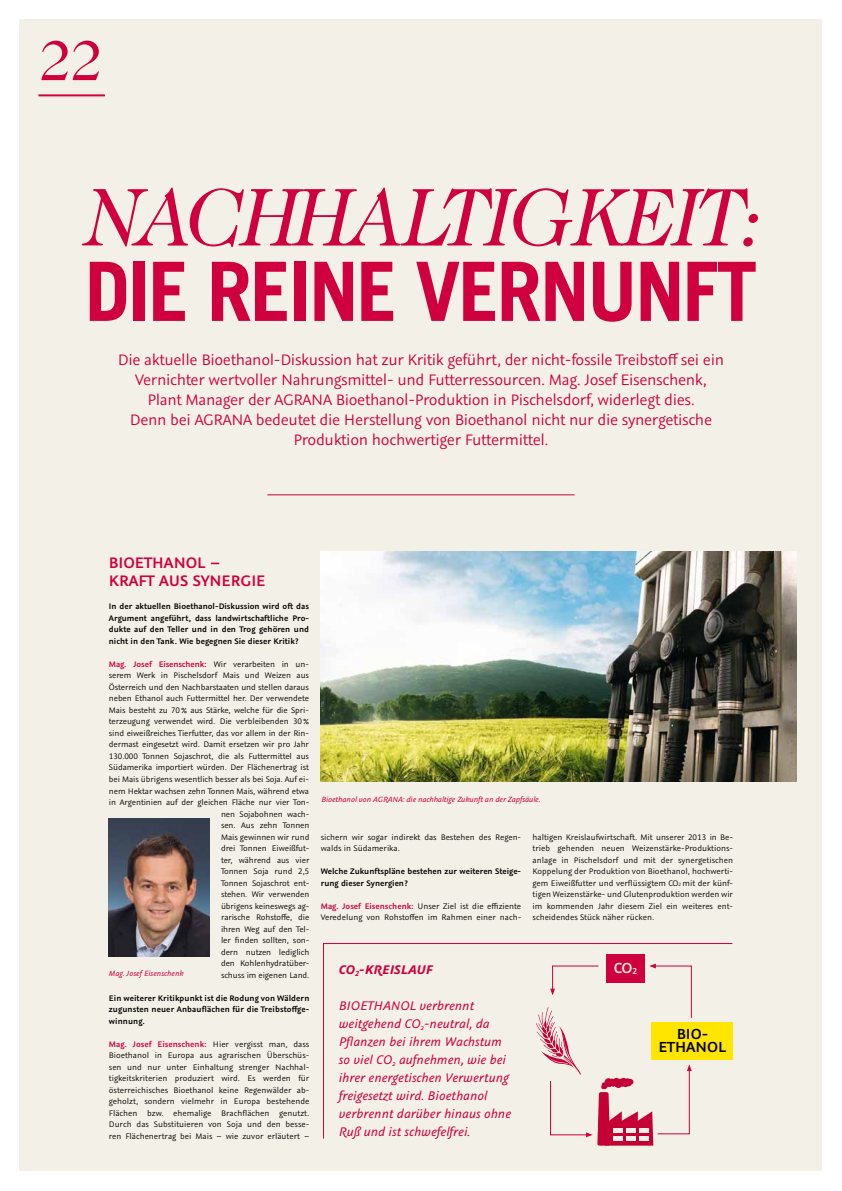
<style>
.page{position:relative;width:842px;height:1191px;background:#fff}
.page>*{position:absolute;margin:0;border:0;box-sizing:border-box;transform-origin:0 0}
.t1{font:700 81.9px "Trade Gothic";letter-spacing:-.03em;color:#cf003d}
.t2{font:italic 79.7px "Caslon Two Twenty Four BQ";letter-spacing:-.025em;color:#cf003d}
.t3{font:57px "Caslon Two Twenty Four BQ";color:#cf003d}
.t4{font:17px/20px "Graublau Sans";letter-spacing:-.02em;color:#cf003d;text-align:center}
.t5{font:600 17px/18px "Graublau Sans";color:#cf003d}
.t6{font:600 16.3px "Graublau Sans";color:#000}
.t7{font:600 16.3px "Graublau Sans";color:#edebdd}
.t8{font:italic 14px/18px "Graublau Sans";color:#cf003d}
.t9{font:italic 700 14px "Graublau Sans";color:#cf003d}
.t10{font:9px/11.5px "Graublau Sans";letter-spacing:-.01em;color:#000;text-align:justify}
.t11{font:600 9px/11.5px "Graublau Sans";color:#000;text-align:justify}
.t12{font:italic 8.5px "Graublau Sans";letter-spacing:-.01em;color:#cf003d}
.s1{font-weight:600;color:#cf003d}
.s2{font-size:9.4px}
</style>
<div class="page">
<div style="left:20px;top:20px;width:802px;height:1151px;background:#f3f1e7"></div>
<hr style="left:38px;top:94px;width:67px;height:2px;background:#cf003d">
<img style="left:320px;top:552px;width:477px;height:230px">
<img style="left:109px;top:818px;width:101px;height:138px">
<hr style="left:267px;top:494px;width:308px;height:1px;background:#cf003d">
<div style="left:323px;top:942px;width:410px;height:197px;background:#f3f1e7"></div>
<svg style="left:536px;top:954px;width:197px;height:191px;background:#efd7c1"></svg>
<h3 class="t3" style="left:38px;top:29px;width:66px">22</h3>
<h2 class="t2" style="left:83px;top:171px;width:677px">NACHHALTIGKEIT:</h2>
<h1 class="t1" style="left:85px;top:241px;width:674px">DIE REINE VERNUNFT</h1>
<p class="t4" style="left:118px;top:350px;width:608px">Die aktuelle Bioethanol-Diskussion hat zur Kritik geführt, der nicht-fossile Treibstoff sei ein Vernichter wertvoller Nahrungsmittel- und Futterressourcen. Mag. Josef Eisenschenk, Plant Manager der AGRANA Bioethanol-Produktion in Pischelsdorf, widerlegt dies.<br>Denn bei AGRANA bedeutet die Herstellung von Bioethanol nicht nur die synergetische Produktion hochwertiger Futtermittel.</p>
<h3 class="t5" style="left:109px;top:553px;width:158px">BIOETHANOL –<br>KRAFT AUS SYNERGIE</h3>
<p class="t11" style="left:109px;top:601px;width:202px">In der aktuellen Bioethanol-Diskussion wird oft das Argument angeführt, dass landwirtschaftliche Pro&shy;dukte auf den Teller und in den Trog gehören und nicht in den Tank. Wie begegnen Sie dieser Kritik?</p>
<p class="t10" style="left:109px;top:658px;width:202px;text-align:right"><span class="s1">Mag. Josef Eisenschenk:</span> Wir verarbeiten in un&shy;serem Werk in Pischelsdorf Mais und Weizen aus Österreich und den Nachbarstaaten und stellen daraus neben Ethanol auch Futtermittel her. Der verwendete Mais besteht zu 70% aus Stärke, welche für die Spri&shy;terzeugung verwendet wird. Die verbleibenden 30% sind eiweißreiches Tierfutter, das vor allem in der Rin&shy;dermast eingesetzt wird. Damit ersetzen wir pro Jahr 130.000 Tonnen Sojaschrot, die als Futtermittel aus Südamerika importiert würden. Der Flächenertrag ist bei Mais übrigens wesentlich besser als bei Soja. Auf ei&shy;nem Hektar wachsen zehn Tonnen Mais, während etwa in Argentinien auf der gleichen Fläche nur vier Ton&shy;nen Sojabohnen wach-<br>sen. Aus zehn Tonnen<br>Mais gewinnen wir rund<br>drei Tonnen Eiweißfut-<br>ter, während aus vier<br>Tonnen Soja rund 2,5<br>Tonnen Sojaschrot ent-<br>stehen. Wir verwenden<br>übrigens keineswegs ag-<br>rarische Rohstoffe, die<br>ihren Weg auf den Tel-<br>ler finden sollten, son-<br>dern nutzen lediglich<br>den Kohlenhydratüber-<br>schuss im eigenen Land.</p>
<p class="t11" style="left:109px;top:992px;width:202px">Ein weiterer Kritikpunkt ist die Rodung von Wäldern zugunsten neuer Anbauflächen für die Treibstoffge&shy;winnung.</p>
<p class="t10" style="left:109px;top:1038px;width:202px"><span class="s1">Mag. Josef Eisenschenk:</span> Hier vergisst man, dass Bioethanol in Europa aus agrarischen Überschüs&shy;sen und nur unter Einhaltung strenger Nachhal&shy;tigkeitskriterien produziert wird. Es werden für österreichisches Bioethanol keine Regenwälder ab&shy;geholzt, sondern vielmehr in Europa bestehende Flächen bzw. ehemalige Brachflächen genutzt.<br>Durch das Substituieren von Soja und den besse&shy;ren Flächenertrag bei Mais – wie zuvor erläutert –</p>
<p class="t12" style="left:109px;top:967px;width:76px">Mag. Josef Eisenschenk</p>
<p class="t12" style="left:321px;top:793px;width:220px">Bioethanol von AGRANA: die nachhaltige Zukunft an der Zapfsäule.</p>
<p class="t10" style="left:321px;top:831px;width:202px">sichern wir sogar indirekt das Bestehen des Regen&shy;walds in Südamerika.</p>
<p class="t11" style="left:321px;top:865px;width:202px">Welche Zukunftspläne bestehen zur weiteren Steige&shy;rung dieser Synergien?</p>
<p class="t10" style="left:321px;top:900px;width:202px"><span class="s1">Mag. Josef Eisenschenk:</span> Unser Ziel ist die effiziente<br>Veredelung von Rohstoffen im Rahmen einer nach-</p>
<p class="t10" style="left:533px;top:831px;width:202px">haltigen Kreislaufwirtschaft. Mit unserer 2013 in Be&shy;trieb gehenden neuen Weizenstärke-Produktions&shy;anlage in Pischelsdorf und mit der synergetischen Koppelung der Produktion von Bioethanol, hochwerti&shy;gem Eiweißfutter und verflüssigtem CO<sub>2</sub> mit der künf&shy;tigen Weizenstärke- und Glutenproduktion werden wir im kommenden Jahr diesem Ziel ein weiteres ent&shy;scheidendes Stück näher rücken.</p>
<h3 class="t9" style="left:339px;top:960px;width:95px">CO<sub>2</sub>-KREISLAUF</h3>
<h3 class="t8" style="left:339px;top:996px;width:174px">BIOETHANOL verbrennt weitgehend CO<sub>2</sub>-neutral, da<br>Pflanzen bei ihrem Wachstum so viel CO<sub>2</sub> aufnehmen, wie bei ihrer energetischen Verwertung freigesetzt wird. Bioethanol verbrennt darüber hinaus ohne<br>Ruß und ist schwefelfrei.</h3>
<h3 class="t7" style="left:614px;top:958px;width:25px">CO<span class="s2">2</span></h3>
<h3 class="t6" style="left:677px;top:1024px;width:33px">Bio-</h3>
<h3 class="t6" style="left:658px;top:1037px;width:11px">ethanol</h3>
</div>
